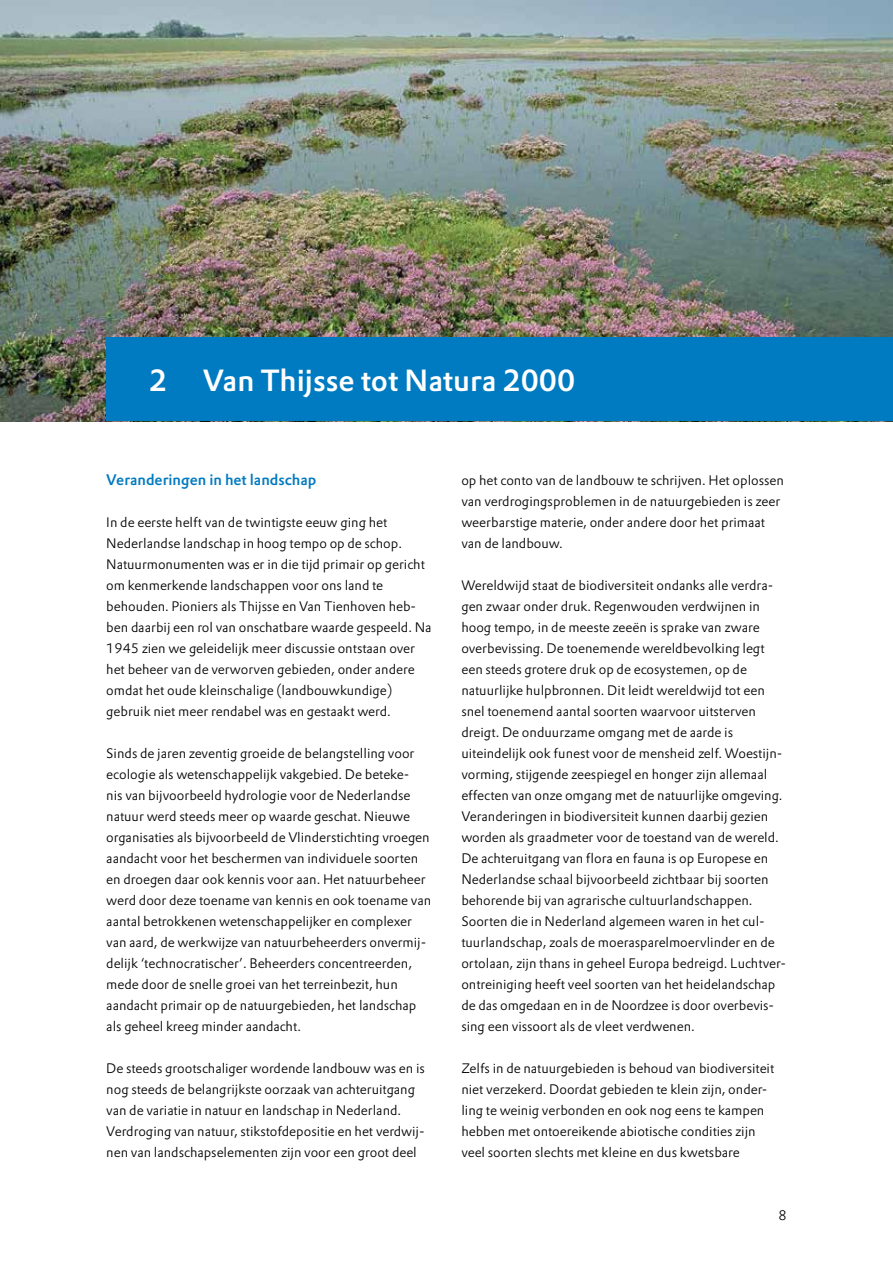
<style>
.page{position:relative;width:893px;height:1263px;background:#fff}
.page>*{position:absolute;margin:0;border:0;box-sizing:border-box;transform-origin:0 0}
.t1{font:30px "DTL Prokyon T Medium";color:#fff}
.t2{font:15px "DTL Prokyon T Medium";color:#007ac1}
.t3{font:13.5px/21px "DTL Prokyon T Light";color:#000}
</style>
<div class="page">
<img style="left:0;top:0;width:893px;height:422px">
<div style="left:106px;top:338px;width:787px;height:83px;background:#007ac1"></div>
<h1 class="t1" style="left:149px;top:361px;width:428px">2 Van Thijsse tot Natura 2000</h1>
<p class="t2" style="left:106px;top:469px;width:212px">Veranderingen in het landschap</p>
<p class="t3" style="left:106px;top:511px;width:327px">In de eerste helft van de twintigste eeuw ging het Nederlandse landschap in hoog tempo op de schop.<br>Natuurmonumenten was er in die tijd primair op gericht om kenmerkende landschappen voor ons land te behouden. Pioniers als Thijsse en Van Tienhoven heb&shy;ben daarbij een rol van onschatbare waarde gespeeld. Na 1945 zien we geleidelijk meer discussie ontstaan over het beheer van de verworven gebieden, onder andere omdat het oude kleinschalige (landbouwkundige) gebruik niet meer rendabel was en gestaakt werd.</p>
<p class="t3" style="left:106px;top:742px;width:326px">Sinds de jaren zeventig groeide de belangstelling voor ecologie als wetenschappelijk vakgebied. De beteke-<br>nis van bijvoorbeeld hydrologie voor de Nederlandse natuur werd steeds meer op waarde geschat. Nieuwe organisaties als bijvoorbeeld de Vlinderstichting vroegen aandacht voor het beschermen van individuele soorten en droegen daar ook kennis voor aan. Het natuurbeheer werd door deze toename van kennis en ook toename van aantal betrokkenen wetenschappelijker en complexer van aard, de werkwijze van natuurbeheerders onvermij&shy;delijk ‘technocratischer’. Beheerders concentreerden, mede door de snelle groei van het terreinbezit, hun aandacht primair op de natuurgebieden, het landschap als geheel kreeg minder aandacht.</p>
<p class="t3" style="left:106px;top:1057px;width:320px">De steeds grootschaliger wordende landbouw was en is nog steeds de belangrijkste oorzaak van achteruitgang van de variatie in natuur en landschap in Nederland.<br>Verdroging van natuur, stikstofdepositie en het verdwij&shy;nen van landschapselementen zijn voor een groot deel</p>
<p class="t3" style="left:461px;top:469px;width:324px">op het conto van de landbouw te schrijven. Het oplossen van verdrogingsproblemen in de natuurgebieden is zeer weerbarstige materie, onder andere door het primaat van de landbouw.</p>
<p class="t3" style="left:461px;top:574px;width:326px">Wereldwijd staat de biodiversiteit ondanks alle verdra&shy;gen zwaar onder druk. Regenwouden verdwijnen in hoog tempo, in de meeste zeeën is sprake van zware overbevissing. De toenemende wereldbevolking legt een steeds grotere druk op de ecosystemen, op de natuurlijke hulpbronnen. Dit leidt wereldwijd tot een snel toenemend aantal soorten waarvoor uitsterven dreigt. De onduurzame omgang met de aarde is uiteindelijk ook funest voor de mensheid zelf. Woestijn&shy;vorming, stijgende zeespiegel en honger zijn allemaal effecten van onze omgang met de natuurlijke omgeving.<br>Veranderingen in biodiversiteit kunnen daarbij gezien worden als graadmeter voor de toestand van de wereld.<br>De achteruitgang van flora en fauna is op Europese en Nederlandse schaal bijvoorbeeld zichtbaar bij soorten behorende bij van agrarische cultuurlandschappen.<br>Soorten die in Nederland algemeen waren in het cul&shy;tuurlandschap, zoals de moerasparelmoervlinder en de ortolaan, zijn thans in geheel Europa bedreigd. Luchtver&shy;ontreiniging heeft veel soorten van het heidelandschap de das omgedaan en in de Noordzee is door overbevis&shy;sing een vissoort als de vleet verdwenen.</p>
<p class="t3" style="left:461px;top:1057px;width:315px">Zelfs in de natuurgebieden is behoud van biodiversiteit niet verzekerd. Doordat gebieden te klein zijn, onder&shy;ling te weinig verbonden en ook nog eens te kampen hebben met ontoereikende abiotische condities zijn veel soorten slechts met kleine en dus kwetsbare</p>
<p class="t3" style="left:778px;top:1204px;width:10px">8</p>
</div>
